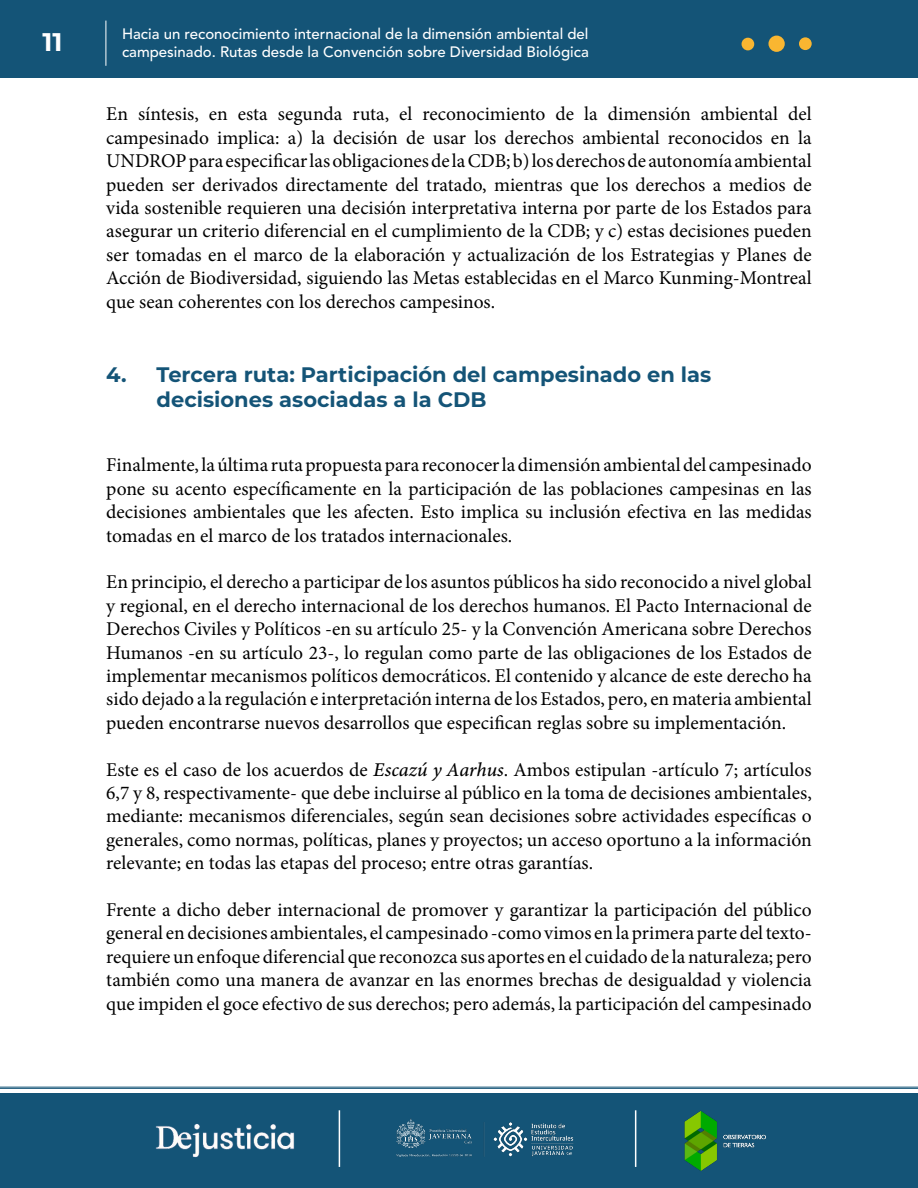
<style>
.page{position:relative;width:918px;height:1188px;background:#fff}
.page>*{position:absolute;margin:0;border:0;box-sizing:border-box;transform-origin:0 0}
.t1{font:700 25.5px "Montserrat";color:#fff}
.t2{font:700 21px/25.2px "Montserrat";color:#145477}
.t3{font:19.5px/23.4px "Minion Pro";color:#000;text-align:justify}
.t4{font:500 15px/18px "Avenir LT Std";color:#fff}
.s1{font-family:"Minion Variable Concept";font-style:italic}
</style>
<div class="page">
<div style="left:0;top:0;width:918px;height:78px;background:#145477"></div>
<div style="left:0;top:1094px;width:918px;height:94px;background:#145477"></div>
<hr style="left:635px;top:1110px;width:1px;height:57px;background:#fff">
<img style="left:684px;top:1110px;width:82px;height:61px">
<hr style="left:106px;top:21px;width:1px;height:45px;background:#fff">
<hr style="left:0;top:1087px;width:918px;height:1px;background:#145477">
<hr style="left:0;top:1088px;width:918px;height:1px;background:#145477">
<hr style="left:339px;top:1110px;width:1px;height:57px;background:#fff">
<div style="left:742px;top:38px;width:12px;height:12px;background:#f9b631;border-radius:50%"></div>
<div style="left:799px;top:37px;width:13px;height:13px;background:#f9b631;border-radius:50%"></div>
<div style="left:768px;top:36px;width:17px;height:16px;background:#f9b631;border-radius:50%"></div>
<img style="left:396px;top:1118px;width:178px;height:39px">
<img style="left:155px;top:1124px;width:140px;height:34px">
<h1 class="t1" style="left:42px;top:24px;width:21px">11</h1>
<p class="t4" style="left:122px;top:25px;width:468px">Hacia un reconocimiento internacional de la dimensión ambiental del campesinado. Rutas desde la Convención sobre Diversidad Biológica</p>
<p class="t3" style="left:106px;top:103px;width:707px">En síntesis, en esta segunda ruta, el reconocimiento de la dimensión ambiental del campesinado implica: a) la decisión de usar los derechos ambiental reconocidos en la UNDROP para especificar las obligaciones de la CDB; b) los derechos de autonomía ambiental pueden ser derivados directamente del tratado, mientras que los derechos a medios de vida sostenible requieren una decisión interpretativa interna por parte de los Estados para asegurar un criterio diferencial en el cumplimiento de la CDB; y c) estas decisiones pueden ser tomadas en el marco de la elaboración y actualización de los Estrategias y Planes de Acción de Biodiversidad, siguiendo las Metas establecidas en el Marco Kunming-Montreal que sean coherentes con los derechos campesinos.</p>
<p class="t2" style="left:157px;top:361px;width:556px;text-indent:-50px">4. Tercera ruta: Participación del campesinado en las decisiones asociadas a la CDB</p>
<p class="t3" style="left:106px;top:454px;width:707px">Finalmente, la última ruta propuesta para reconocer la dimensión ambiental del campesinado pone su acento específicamente en la participación de las poblaciones campesinas en las decisiones ambientales que les afecten. Esto implica su inclusión efectiva en las medidas tomadas en el marco de los tratados internacionales.</p>
<p class="t3" style="left:106px;top:571px;width:707px">En principio, el derecho a participar de los asuntos públicos ha sido reconocido a nivel global y regional, en el derecho internacional de los derechos humanos. El Pacto Internacional de Derechos Civiles y Políticos -en su artículo 25- y la Convención Americana sobre Derechos Humanos -en su artículo 23-, lo regulan como parte de las obligaciones de los Estados de implementar mecanismos políticos democráticos. El contenido y alcance de este derecho ha sido dejado a la regulación e interpretación interna de los Estados, pero, en materia ambiental pueden encontrarse nuevos desarrollos que especifican reglas sobre su implementación.</p>
<p class="t3" style="left:106px;top:758px;width:707px">Este es el caso de los acuerdos de <span class="s1">Escazú y Aarhus</span>. Ambos estipulan -artículo 7; artículos 6,7 y 8, respectivamente- que debe incluirse al público en la toma de decisiones ambientales, mediante: mecanismos diferenciales, según sean decisiones sobre actividades específicas o generales, como normas, políticas, planes y proyectos; un acceso oportuno a la información relevante; en todas las etapas del proceso; entre otras garantías.</p>
<p class="t3" style="left:106px;top:898px;width:707px">Frente a dicho deber internacional de promover y garantizar la participación del público general en decisiones ambientales, el campesinado -como vimos en la primera parte del texto&shy;requiere un enfoque diferencial que reconozca sus aportes en el cuidado de la naturaleza; pero también como una manera de avanzar en las enormes brechas de desigualdad y violencia que impiden el goce efectivo de sus derechos; pero además, la participación del campesinado</p>
</div>
